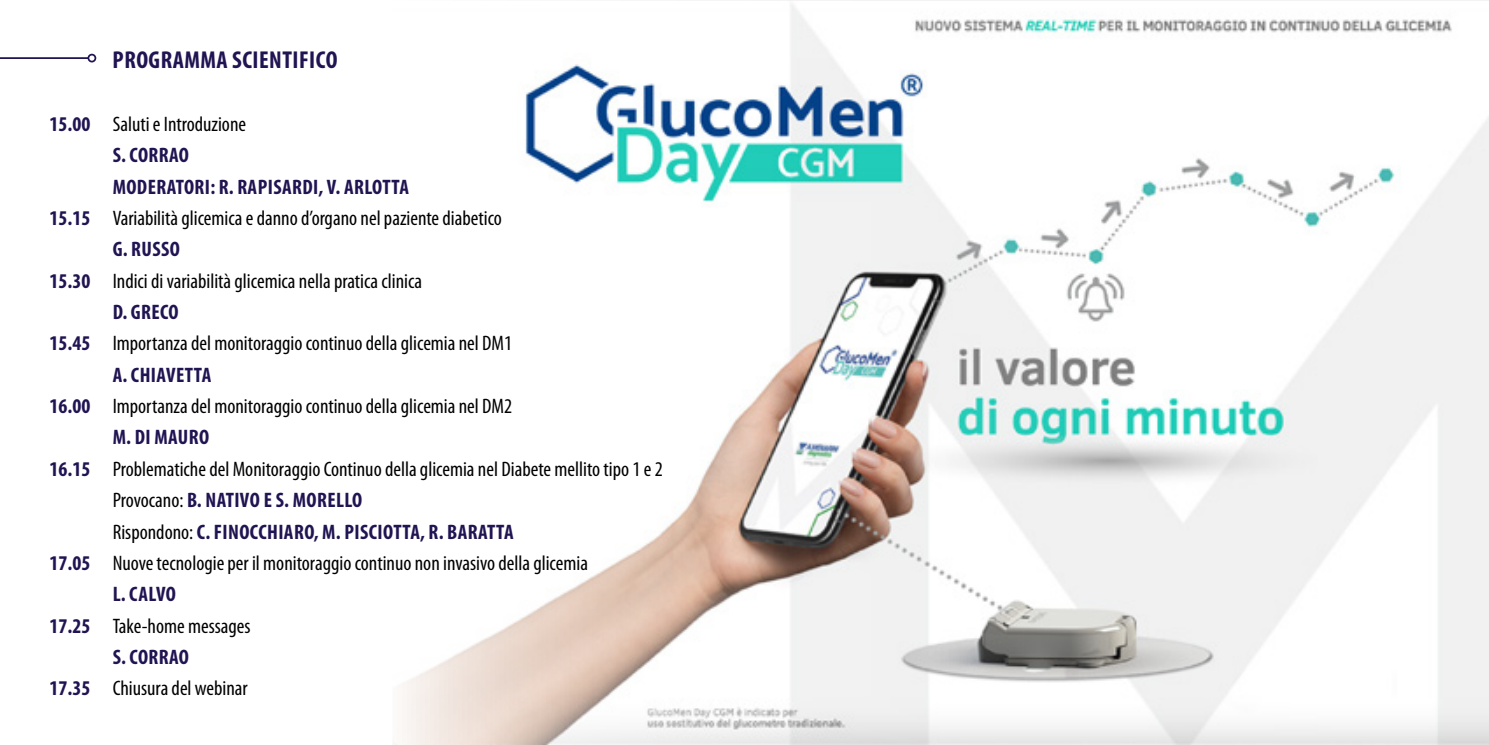
<style>
.page{position:relative;width:1489px;height:745px;background:#fff}
.page>*{position:absolute;margin:0;border:0;box-sizing:border-box;transform-origin:0 0}
.t1{font:700 condensed 24.5px "Myriad Pro";letter-spacing:.02em;color:#211452}
.t2{font:condensed 21px "Myriad Pro";color:#000}
.t3{font:700 condensed 21px "Myriad Pro";letter-spacing:.02em;color:#211452}
.s1{font-weight:700;color:#211452}
.s2{font-weight:400;color:#000}
</style>
<div class="page">
<img style="left:402px;top:0;width:1086px;height:744px">
<img style="left:523px;top:58px;width:419px;height:144px">
<hr style="left:0;top:57px;width:88px;height:2px;background:#211452">
<div style="left:87px;top:54px;width:9px;height:8px;border:2px solid #211452;border-radius:50%"></div>
<p class="t1" style="left:113px;top:45px;width:226px">PROGRAMMA SCIENTIFICO</p>
<p class="t2" style="left:50px;top:111px;width:198px"><span class="s1">15.00</span> Saluti e Introduzione</p>
<p class="t3" style="left:113px;top:142px;width:78px">S. CORRAO</p>
<p class="t3" style="left:113px;top:173px;width:298px">MODERATORI: R. RAPISARDI, V. ARLOTTA</p>
<p class="t2" style="left:50px;top:205px;width:454px"><span class="s1">15.15</span> Variabilità glicemica e danno d’organo nel paziente diabetico</p>
<p class="t3" style="left:113px;top:236px;width:69px">G. RUSSO</p>
<p class="t2" style="left:50px;top:268px;width:374px"><span class="s1">15.30</span> Indici di variabilità glicemica nella pratica clinica</p>
<p class="t3" style="left:113px;top:299px;width:68px">D. GRECO</p>
<p class="t2" style="left:50px;top:330px;width:464px"><span class="s1">15.45</span> Importanza del monitoraggio continuo della glicemia nel DM1</p>
<p class="t3" style="left:113px;top:361px;width:100px">A. CHIAVETTA</p>
<p class="t2" style="left:50px;top:393px;width:464px"><span class="s1">16.00</span> Importanza del monitoraggio continuo della glicemia nel DM2</p>
<p class="t3" style="left:113px;top:424px;width:98px">M. DI MAURO</p>
<p class="t2" style="left:50px;top:456px;width:614px"><span class="s1">16.15</span> Problematiche del Monitoraggio Continuo della glicemia nel Diabete mellito tipo 1 e 2</p>
<p class="t3" style="left:113px;top:486px;width:251px"><span class="s2">Provocano:</span> B. NATIVO E S. MORELLO</p>
<p class="t3" style="left:113px;top:518px;width:402px"><span class="s2">Rispondono:</span> C. FINOCCHIARO, M. PISCIOTTA, R. BARATTA</p>
<p class="t2" style="left:50px;top:550px;width:540px"><span class="s1">17.05</span> Nuove tecnologie per il monitoraggio continuo non invasivo della glicemia</p>
<p class="t3" style="left:113px;top:580px;width:65px">L. CALVO</p>
<p class="t2" style="left:50px;top:612px;width:202px"><span class="s1">17.25</span> Take-home messages</p>
<p class="t3" style="left:113px;top:643px;width:78px">S. CORRAO</p>
<p class="t2" style="left:50px;top:675px;width:200px"><span class="s1">17.35</span> Chiusura del webinar</p>
</div>
